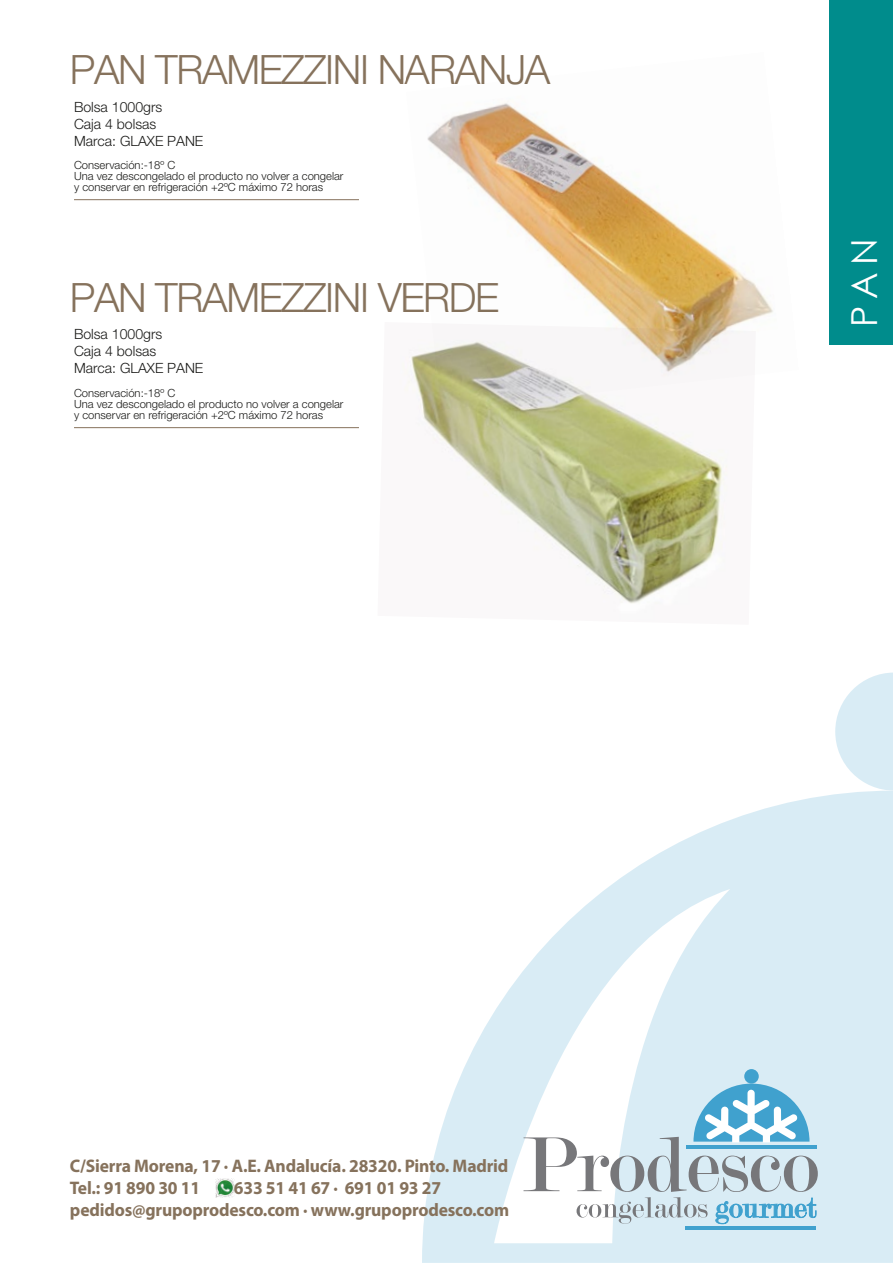
<style>
.page{position:relative;width:893px;height:1263px;background:#fff}
.page>*{position:absolute;margin:0;border:0;box-sizing:border-box;transform-origin:0 0}
.t1{font:300 40.5px "Helvetica Neue LT Std";letter-spacing:-.035em;color:#86725c}
.t2{font:35.85px "Century Gothic";color:#fff}
.t3{font:700 18.15px/21.9px "Myriad Pro";letter-spacing:-.01em;color:#86725c}
.t4{font:300 14.1px/17px "Helvetica Neue LT Std";color:#1b1b19}
.t5{font:300 11.25px/11.2px "Helvetica Neue LT Std";color:#1b1b19}
</style>
<div class="page">
<svg style="left:835px;top:672px;width:58px;height:119px"></svg>
<svg style="left:422px;top:791px;width:471px;height:472px;fill:#d9ecf5"></svg>
<img style="left:215px;top:1178px;width:19px;height:19px">
<div style="left:744px;top:1069px;width:15px;height:14px;background:#40a1ce;border-radius:50%"></div>
<hr style="left:685px;top:1226px;width:131px;height:4px;background:#40a1ce">
<svg style="left:523px;top:1083px;width:295px;height:141px"></svg>
<hr style="left:74px;top:199px;width:285px;height:1px;background:#86725c">
<hr style="left:74px;top:427px;width:285px;height:1px;background:#86725c">
<div style="left:829px;top:0;width:64px;height:344px;background:#008c8c"></div>
<img style="left:403px;top:365px;width:324px;height:239px">
<img style="left:406px;top:103px;width:367px;height:307px">
<h1 class="t1" style="left:70px;top:44px;width:482px">PAN TRAMEZZINI NARANJA</h1>
<p class="t4" style="left:74px;top:98px;width:131px">Bolsa 1000grs<br>Caja 4 bolsas<br>Marca: GLAXE PANE</p>
<p class="t5" style="left:74px;top:159px;width:271px">Conservación:-18º C<br>Una vez descongelado el producto no volver a congelar y conservar en refrigeración +2ºC máximo 72 horas</p>
<h1 class="t1" style="left:70px;top:272px;width:431px">PAN TRAMEZZINI VERDE</h1>
<p class="t4" style="left:74px;top:325px;width:131px">Bolsa 1000grs<br>Caja 4 bolsas<br>Marca: GLAXE PANE</p>
<p class="t5" style="left:74px;top:387px;width:271px">Conservación:-18º C<br>Una vez descongelado el producto no volver a congelar y conservar en refrigeración +2ºC máximo 72 horas</p>
<h3 class="t3" style="left:70px;top:1155px;width:440px">C/Sierra Morena, 17 · A.E. Andalucía. 28320. Pinto. Madrid<br>Tel.: 91 890 30 11</h3>
<h3 class="t3" style="left:70px;top:1177px;width:441px;text-indent:164px">633 51 41 67 · 691 01 93 27 pedidos@grupoprodesco.com · www.grupoprodesco.com</h3>
<h2 class="t2" style="left:839px;top:327px;width:90px;rotate:-90deg">PAN</h2>
</div>
